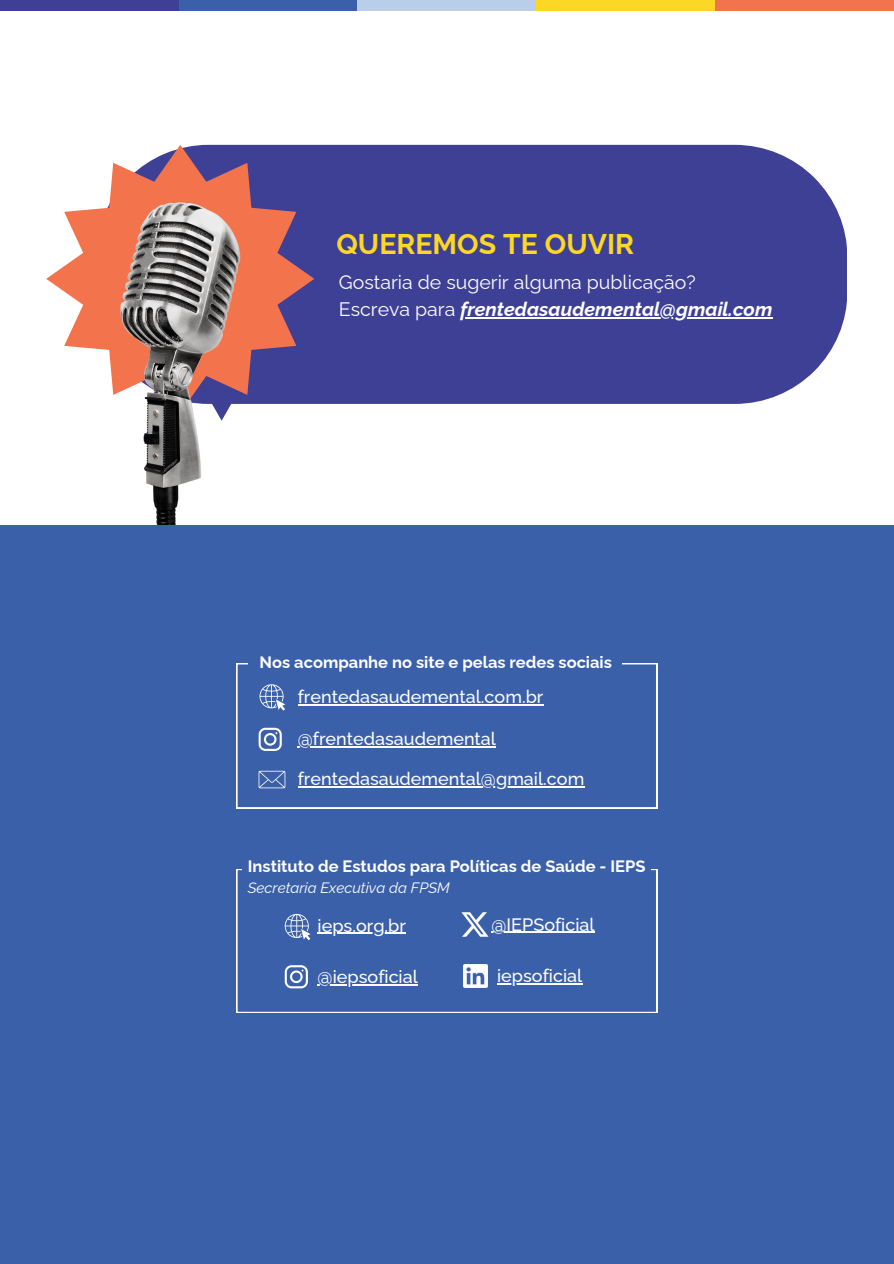
<style>
.page{position:relative;width:894px;height:1264px;background:#fff}
.page>*{position:absolute;margin:0;border:0;box-sizing:border-box;transform-origin:0 0}
.t1{font:700 28.5px "Raleway";color:#fcd726}
.t2{font:19.5px/27px "Raleway";color:#fff}
.t3{font:500 18px "Raleway";color:#fff}
.t4{font:700 16.5px "Raleway";color:#fff}
.t5{font:italic 15px "Raleway";color:#fff}
.s1{font-weight:700;font-style:italic}
</style>
<div class="page">
<div style="left:0;top:0;width:179px;height:10px;background:#3e4095"></div>
<div style="left:179px;top:0;width:178px;height:10px;background:#3b60aa"></div>
<div style="left:357px;top:0;width:179px;height:10px;background:#baceea"></div>
<div style="left:536px;top:0;width:178px;height:10px;background:#fcd726"></div>
<div style="left:714px;top:0;width:179px;height:10px;background:#f3734d"></div>
<div style="left:314px;top:145px;width:532px;height:259px;background:#3e4095"></div>
<svg style="left:46px;top:145px;width:268px;height:259px"></svg>
<img style="left:121px;top:203px;width:119px;height:322px">
<div style="left:0;top:525px;width:893px;height:738px;background:#3b60aa"></div>
<svg style="left:236px;top:869px;width:421px;height:143px"></svg>
<div style="left:242px;top:852px;width:408px;height:37px;background:#3b60aa"></div>
<svg style="left:285px;top:914px;width:25px;height:25px"></svg>
<svg style="left:285px;top:965px;width:23px;height:23px"></svg>
<img style="left:457px;top:911px;width:35px;height:26px">
<img style="left:463px;top:964px;width:24px;height:23px">
<hr style="left:317px;top:932px;width:89px;height:1px;background:#fff">
<hr style="left:317px;top:984px;width:101px;height:1px;background:#fff">
<hr style="left:491px;top:931px;width:103px;height:2px;background:#fff">
<hr style="left:497px;top:983px;width:85px;height:1px;background:#fff">
<svg style="left:236px;top:663px;width:421px;height:145px"></svg>
<div style="left:248px;top:646px;width:373px;height:37px;background:#3b60aa"></div>
<svg style="left:258px;top:727px;width:24px;height:24px"></svg>
<svg style="left:258px;top:770px;width:27px;height:18px"></svg>
<svg style="left:259px;top:684px;width:26px;height:26px"></svg>
<hr style="left:297px;top:746px;width:199px;height:1px;background:#fff">
<hr style="left:297px;top:786px;width:287px;height:1px;background:#fff">
<hr style="left:297px;top:704px;width:246px;height:1px;background:#fff">
<hr style="left:460px;top:317px;width:312px;height:1px;background:#fff">
<h2 class="t1" style="left:336px;top:227px;width:299px">QUEREMOS TE OUVIR</h2>
<p class="t2" style="left:339px;top:269px;width:435px">Gostaria de sugerir alguma publicação?<br>Escreva para <span class="s1">frentedasaudemental@gmail.com</span></p>
<h2 class="t4" style="left:259px;top:652px;width:354px">Nos acompanhe no site e pelas redes sociais</h2>
<p class="t3" style="left:297px;top:686px;width:247px">frentedasaudemental.com.br</p>
<h4 class="t3" style="left:297px;top:728px;width:200px">@frentedasaudemental</h4>
<p class="t3" style="left:297px;top:768px;width:288px">frentedasaudemental@gmail.com</p>
<h4 class="t4" style="left:248px;top:856px;width:399px">Instituto de Estudos para Políticas de Saúde - IEPS</h4>
<p class="t5" style="left:248px;top:879px;width:203px">Secretaria Executiva da FPSM</p>
<h2 class="t3" style="left:317px;top:914px;width:90px">ieps.org.br</h2>
<p class="t3" style="left:317px;top:966px;width:102px">@iepsoficial</p>
<h2 class="t3" style="left:491px;top:913px;width:105px">@IEPSoficial</h2>
<p class="t3" style="left:497px;top:965px;width:87px">iepsoficial</p>
</div>
